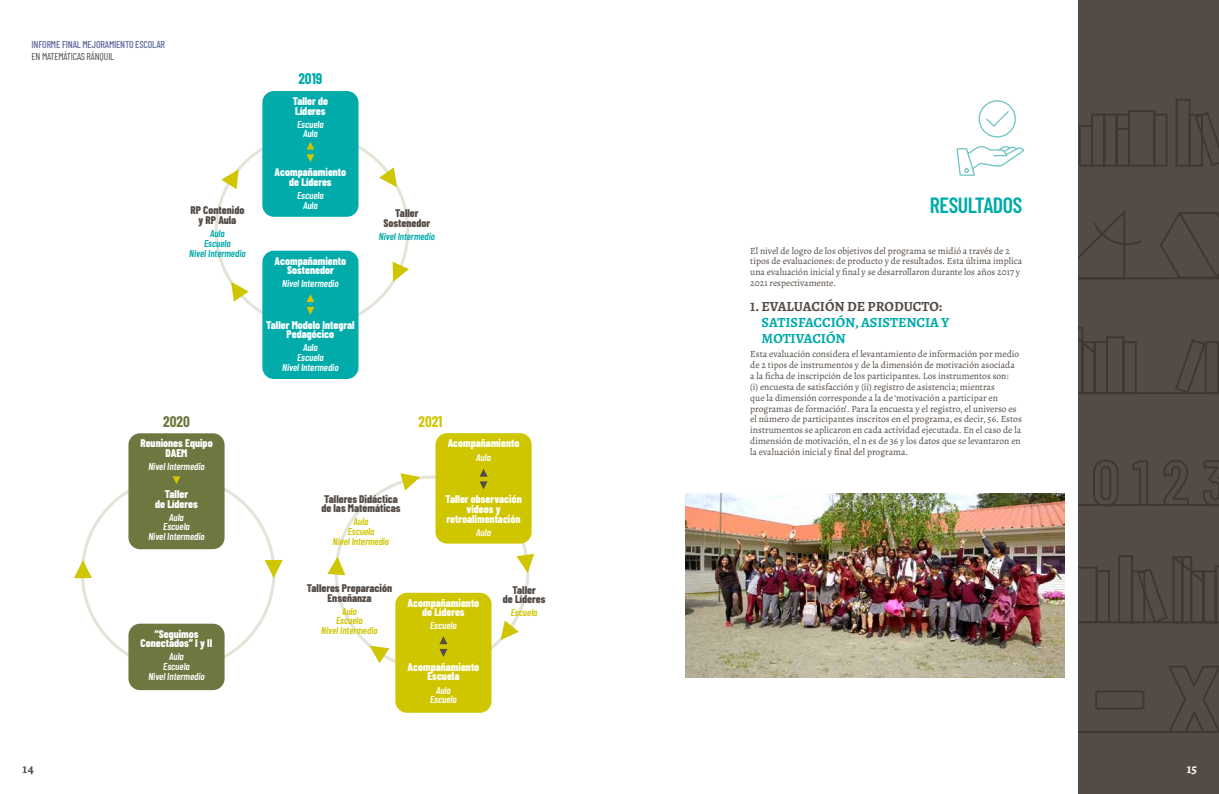
<style>
.page{position:relative;width:1219px;height:794px;background:#fff}
.page>*{position:absolute;margin:0;border:0;box-sizing:border-box;transform-origin:0 0}
.t1{font:600 22px "Barlow Condensed";letter-spacing:-.02em;color:#00abaa}
.t2{font:700 15px "Barlow Condensed";color:#cfc600}
.t3{font:700 15px "Barlow Condensed";color:#6e7740}
.t4{font:700 15px "Barlow Condensed";color:#00abaa}
.t5{font:700 14px/16.1px "Alegreya";color:#00abaa}
.t6{font:700 14px "Alegreya";color:#544b45}
.t7{font:700 13px "Alegreya";color:#544b45}
.t8{font:700 13px "Alegreya";color:#fff}
.t9{font:800 11.1px/9.7px "Barlow Condensed";color:#fff;text-align:center}
.t10{font:800 11.1px/9.7px "Barlow Condensed";color:#544b45;text-align:center}
.t11{font:italic 600 10px/9.7px "Barlow Condensed";color:#fff;text-align:center}
.t12{font:italic 600 10px/9.7px "Barlow Condensed";color:#cfc600;text-align:center}
.t13{font:italic 600 10px/9.7px "Barlow Condensed";color:#00abaa;text-align:center}
.t14{font:500 10px "Barlow Condensed";letter-spacing:-.02em;color:#5c6ca0}
.t15{font:10px "Barlow Condensed";letter-spacing:-.02em;color:#544b45}
.t16{font:9.5px/10.9px "Alegreya";color:#544b45}
</style>
<div class="page">
<svg style="left:956px;top:100px;width:69px;height:76px"></svg>
<img style="left:686px;top:493px;width:378px;height:184px">
<div style="left:1078px;top:0;width:141px;height:794px;background:#544b45"></div>
<svg style="left:1078px;top:99px;width:141px;height:634px"></svg>
<div style="left:435px;top:433px;width:97px;height:110px;background:#cfc600;border-radius:12px"></div>
<svg style="left:480px;top:469px;width:8px;height:20px"></svg>
<div style="left:395px;top:593px;width:96px;height:120px;background:#cfc600;border-radius:12px"></div>
<svg style="left:439px;top:636px;width:8px;height:21px"></svg>
<svg style="left:500px;top:620px;width:19px;height:20px"></svg>
<svg style="left:516px;top:554px;width:18px;height:19px"></svg>
<svg style="left:400px;top:473px;width:20px;height:17px"></svg>
<svg style="left:369px;top:645px;width:20px;height:18px"></svg>
<svg style="left:327px;top:556px;width:18px;height:19px"></svg>
<div style="left:128px;top:433px;width:97px;height:116px;background:#6e7740;border-radius:12px"></div>
<svg style="left:173px;top:476px;width:7px;height:8px"></svg>
<div style="left:128px;top:623px;width:97px;height:67px;background:#6e7740;border-radius:12px"></div>
<svg style="left:74px;top:560px;width:18px;height:18px"></svg>
<svg style="left:265px;top:560px;width:18px;height:18px"></svg>
<div style="left:262px;top:91px;width:96px;height:126px;background:#00abaa;border-radius:12px"></div>
<svg style="left:306px;top:142px;width:8px;height:20px"></svg>
<div style="left:262px;top:251px;width:96px;height:128px;background:#00abaa;border-radius:12px"></div>
<svg style="left:306px;top:294px;width:8px;height:21px"></svg>
<svg style="left:379px;top:167px;width:18px;height:20px"></svg>
<svg style="left:392px;top:262px;width:17px;height:20px"></svg>
<svg style="left:221px;top:169px;width:18px;height:20px"></svg>
<svg style="left:231px;top:282px;width:18px;height:20px"></svg>
<p class="t14" style="left:32px;top:37px;width:135px">INFORME FINAL MEJORAMIENTO ESCOLAR</p>
<p class="t15" style="left:32px;top:49px;width:84px">EN MATEMÁTICAS RÁNQUIL</p>
<p class="t10" style="left:190px;top:205px;width:55px">RP Contenido y RP Aula</p>
<p class="t13" style="left:189px;top:228px;width:58px">Aula<br>Escuela<br>Nivel Intermedio</p>
<h2 class="t3" style="left:163px;top:411px;width:28px">2020</h2>
<p class="t9" style="left:140px;top:438px;width:74px">Reuniones Equipo<br>DAEM</p>
<p class="t9" style="left:155px;top:488px;width:44px">Taller<br>de Líderes</p>
<p class="t11" style="left:148px;top:461px;width:58px">Nivel Intermedio</p>
<p class="t11" style="left:148px;top:512px;width:58px">Aula<br>Escuela<br>Nivel Intermedio</p>
<p class="t9" style="left:141px;top:628px;width:73px">“Seguimos<br>Conectados” I y II</p>
<p class="t11" style="left:148px;top:651px;width:58px">Aula<br>Escuela<br>Nivel Intermedio</p>
<h2 class="t4" style="left:298px;top:68px;width:26px">2019</h2>
<p class="t9" style="left:293px;top:95px;width:37px;text-align:left">Taller de<br>Líderes</p>
<p class="t11" style="left:297px;top:118px;width:28px">Escuela<br>Aula</p>
<p class="t9" style="left:275px;top:167px;width:73px">Acompañamiento de Líderes</p>
<p class="t11" style="left:297px;top:190px;width:28px">Escuela<br>Aula</p>
<p class="t9" style="left:275px;top:255px;width:73px">Acompañamiento<br>Sostenedor</p>
<p class="t11" style="left:282px;top:278px;width:58px">Nivel Intermedio</p>
<p class="t9" style="left:266px;top:319px;width:90px">Taller Modelo Integral<br>Pedagócico</p>
<p class="t11" style="left:282px;top:342px;width:58px">Aula<br>Escuela<br>Nivel Intermedio</p>
<p class="t10" style="left:384px;top:208px;width:48px">Taller<br>Sostenedor</p>
<p class="t13" style="left:379px;top:231px;width:58px">Nivel Intermedio</p>
<h2 class="t2" style="left:418px;top:410px;width:25px">2021</h2>
<p class="t9" style="left:448px;top:437px;width:73px">Acompañamiento</p>
<p class="t11" style="left:476px;top:451px;width:16px">Aula</p>
<p class="t10" style="left:321px;top:493px;width:81px;text-align:left">Talleres Didáctica de las Matemáticas</p>
<p class="t12" style="left:333px;top:516px;width:58px">Aula<br>Escuela<br>Nivel Intermedio</p>
<p class="t9" style="left:445px;top:494px;width:78px">Taller observación videos y retroalimentación</p>
<p class="t11" style="left:476px;top:527px;width:16px">Aula</p>
<p class="t10" style="left:307px;top:582px;width:87px">Talleres Preparación<br>Enseñanza</p>
<p class="t12" style="left:321px;top:605px;width:58px">Aula<br>Escuela<br>Nivel Intermedio</p>
<p class="t9" style="left:408px;top:597px;width:73px">Acompañamiento de Líderes</p>
<p class="t11" style="left:430px;top:620px;width:28px">Escuela</p>
<p class="t9" style="left:408px;top:661px;width:73px">Acompañamiento<br>Escuela</p>
<p class="t11" style="left:430px;top:684px;width:28px">Aula<br>Escuela</p>
<p class="t10" style="left:503px;top:584px;width:44px">Taller<br>de Líderes</p>
<p class="t12" style="left:511px;top:607px;width:28px">Escuela</p>
<h1 class="t1" style="left:930px;top:190px;width:94px">RESULTADOS</h1>
<p class="t16" style="left:750px;top:245px;width:273px">El nivel de logro de los objetivos del programa se midió a través de 2 tipos de evaluaciones: de producto y de resultados. Esta última implica una evaluación inicial y final y se desarrollaron durante los años 2017 y 2021 respectivamente.</p>
<h3 class="t6" style="left:750px;top:297px;width:193px">1. EVALUACIÓN DE PRODUCTO:</h3>
<h3 class="t5" style="left:762px;top:314px;width:189px">SATISFACCIÓN, ASISTENCIA Y<br>MOTIVACIÓN</h3>
<p class="t16" style="left:750px;top:348px;width:273px">Esta evaluación considera el levantamiento de información por medio de 2 tipos de instrumentos y de la dimensión de motivación asociada<br>a la ficha de inscripción de los participantes. Los instrumentos son:<br>(i) encuesta de satisfacción y (ii) registro de asistencia; mientras<br>que la dimensión corresponde a la de ‘motivación a participar en programas de formación’. Para la encuesta y el registro, el universo es el número de participantes inscritos en el programa, es decir, 56. Estos instrumentos se aplicaron en cada actividad ejecutada. En el caso de la dimensión de motivación, el n es de 36 y los datos que se levantaron en la evaluación inicial y final del programa.</p>
<h3 class="t7" style="left:23px;top:760px;width:13px">14</h3>
<h3 class="t8" style="left:1187px;top:760px;width:12px">15</h3>
</div>
